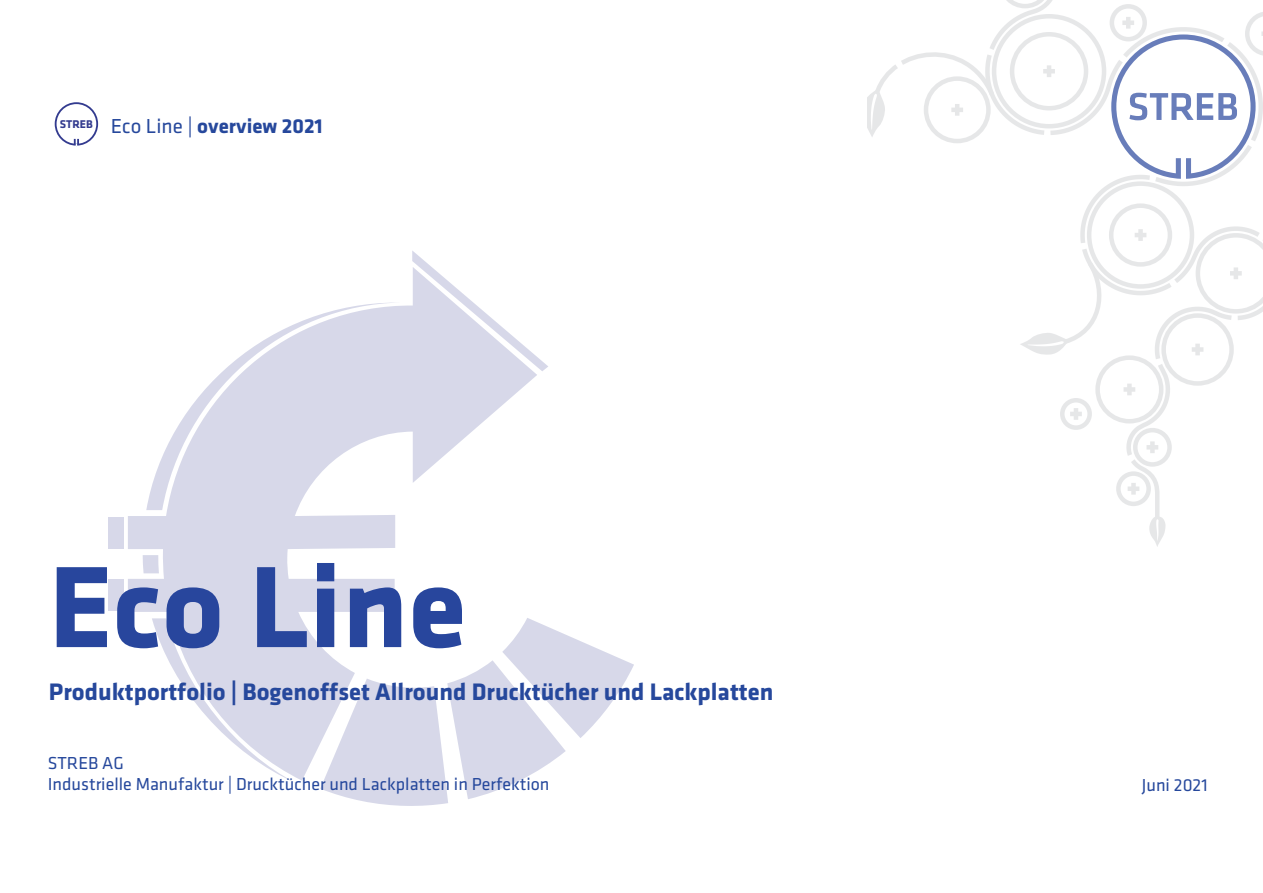
<style>
.page{position:relative;width:1263px;height:893px;background:#fff}
.page>*{position:absolute;margin:0;border:0;box-sizing:border-box;transform-origin:0 0}
.t1{font:700 120px "Klavika";color:#28469d}
.t2{font:700 24.75px "Klavika";color:#26489c}
.t3{font:700 21px "Klavika";color:#26489c}
.t4{font:18px "Klavika";color:#26489c}
.t5{font:700 11.7px "Klavika";color:#333b8f}
.s1{font-weight:400}
</style>
<div class="page">
<svg style="left:1149px;top:522px;width:17px;height:25px"></svg>
<div style="left:924px;top:76px;width:67px;height:67px;border:5px solid #dcdddf;border-radius:50%"></div>
<svg style="left:995px;top:0;width:268px;height:522px"></svg>
<svg style="left:867px;top:37px;width:131px;height:101px"></svg>
<svg style="left:1020px;top:257px;width:87px;height:98px"></svg>
<svg style="left:1111px;top:11px;width:152px;height:168px"></svg>
<svg style="left:320px;top:622px;width:314px;height:184px"></svg>
<svg style="left:128px;top:302px;width:409px;height:479px"></svg>
<div style="left:108px;top:517px;width:16px;height:32px;background:#d7d8e9"></div>
<svg style="left:412px;top:251px;width:136px;height:120px"></svg>
<div style="left:108px;top:579px;width:16px;height:32px;background:#d7d8e9"></div>
<svg style="left:143px;top:555px;width:16px;height:18px"></svg>
<svg style="left:146px;top:303px;width:255px;height:207px;fill:#d7d8e9"></svg>
<svg style="left:152px;top:618px;width:145px;height:164px"></svg>
<div style="left:55px;top:102px;width:43px;height:44px;border:2px solid #333b8f;border-radius:50%"></div>
<svg style="left:74px;top:139px;width:5px;height:7px"></svg>
<p class="t5" style="left:60px;top:117px;width:34px">STREB</p>
<p class="t3" style="left:111px;top:114px;width:213px"><span class="s1">Eco Line |</span> overview 2021</p>
<p class="t1" style="left:49px;top:541px;width:419px">Eco Line</p>
<p class="t2" style="left:49px;top:678px;width:726px">Produktportfolio | Bogenoffset Allround Drucktücher und Lackplatten</p>
<p class="t4" style="left:48px;top:753px;width:77px">STREB AG</p>
<p class="t4" style="left:48px;top:775px;width:503px">Industrielle Manufaktur | Drucktücher und Lackplatten in Perfektion</p>
<p class="t4" style="left:1142px;top:776px;width:67px">Juni 2021</p>
</div>
